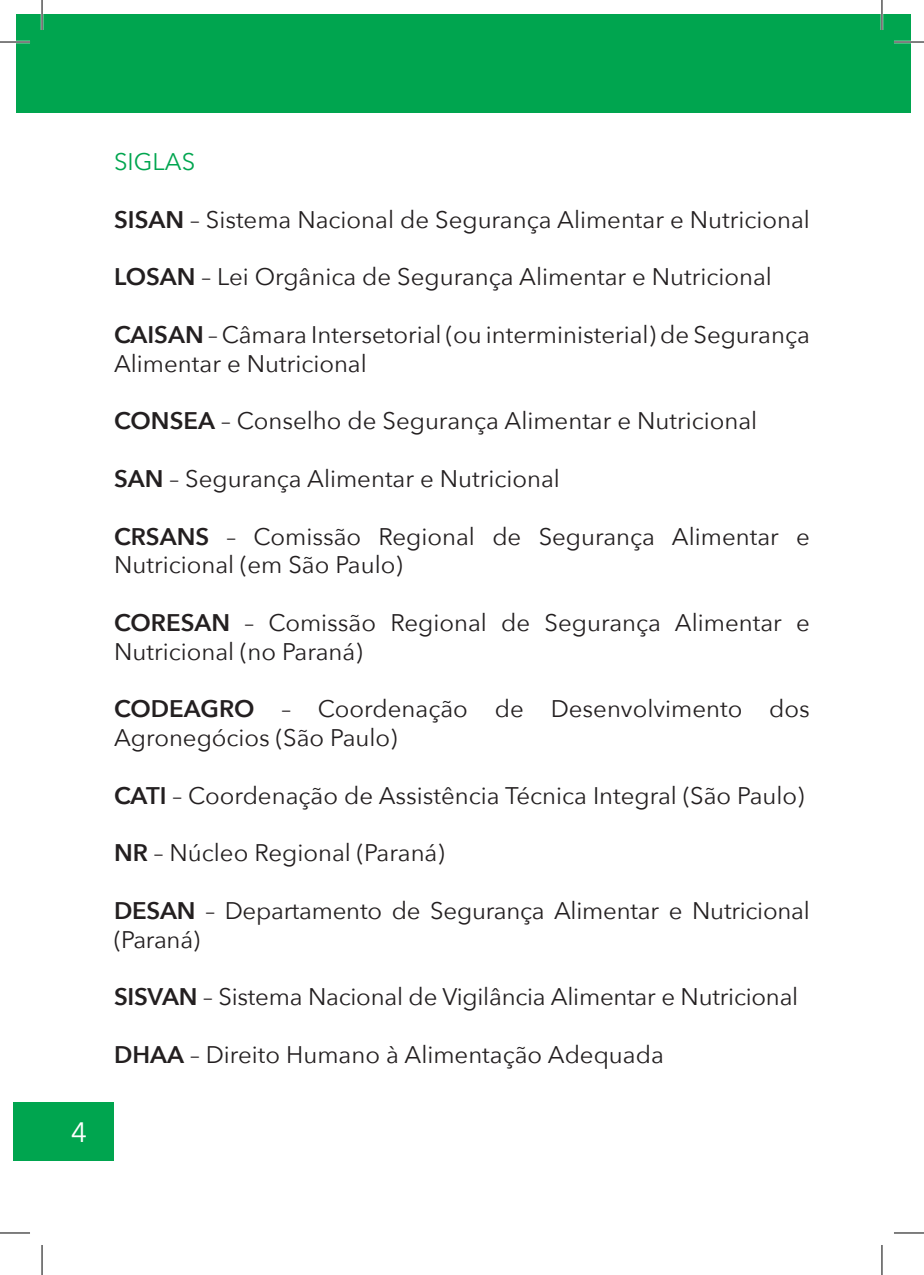
<style>
.page{position:relative;width:924px;height:1275px;background:#fff}
.page>*{position:absolute;margin:0;border:0;box-sizing:border-box;transform-origin:0 0}
.t1{font:28px "Avenir Next";color:#fff}
.t2{font:24px/28.8px "Avenir Next";color:#231f20}
.t3{font:24px "Avenir Next";color:#00a54f}
.s1{font-weight:600}
</style>
<div class="page">
<div style="left:14px;top:1102px;width:100px;height:58px;background:#00a54f"></div>
<div style="left:16px;top:15px;width:865px;height:98px;background:#00a54f"></div>
<div style="left:881px;top:15px;width:28px;height:98px;background:#00a54f"></div>
<hr style="left:0;top:41px;width:30px;height:2px;background:#fff">
<hr style="left:893px;top:41px;width:30px;height:2px;background:#fff">
<hr style="left:41px;top:0;width:2px;height:30px;background:#fff">
<hr style="left:880px;top:0;width:2px;height:30px;background:#fff">
<hr style="left:0;top:42px;width:30px;height:1px;background:#000">
<hr style="left:893px;top:42px;width:30px;height:1px;background:#000">
<hr style="left:0;top:1232px;width:30px;height:1px;background:#000">
<hr style="left:893px;top:1232px;width:30px;height:1px;background:#000">
<hr style="left:42px;top:0;width:1px;height:30px;background:#000">
<hr style="left:42px;top:1245px;width:1px;height:30px;background:#000">
<hr style="left:881px;top:0;width:1px;height:30px;background:#000">
<hr style="left:881px;top:1245px;width:1px;height:30px;background:#000">
<p class="t1" style="left:71px;top:1108px;width:18px">4</p>
<p class="t3" style="left:114px;top:141px;width:83px">SIGLAS</p>
<p class="t2" style="left:114px;top:204px;width:697px"><span class="s1">SISAN</span> – Sistema Nacional de Segurança Alimentar e Nutricional</p>
<p class="t2" style="left:114px;top:261px;width:659px"><span class="s1">LOSAN</span> – Lei Orgânica de Segurança Alimentar e Nutricional</p>
<p class="t2" style="left:114px;top:319px;width:697px"><span class="s1">CAISAN</span> – Câmara Intersetorial (ou interministerial) de Segurança<br>Alimentar e Nutricional</p>
<p class="t2" style="left:114px;top:405px;width:644px"><span class="s1">CONSEA</span> – Conselho de Segurança Alimentar e Nutricional</p>
<p class="t2" style="left:114px;top:463px;width:447px"><span class="s1">SAN</span> – Segurança Alimentar e Nutricional</p>
<p class="t2" style="left:114px;top:521px;width:697px"><span class="s1">CRSANS</span> – Comissão Regional de Segurança Alimentar e<br>Nutricional (em São Paulo)</p>
<p class="t2" style="left:114px;top:607px;width:697px"><span class="s1">CORESAN</span> – Comissão Regional de Segurança Alimentar e<br>Nutricional (no Paraná)</p>
<p class="t2" style="left:114px;top:693px;width:697px"><span class="s1">CODEAGRO</span> – Coordenação de Desenvolvimento dos<br>Agronegócios (São Paulo)</p>
<p class="t2" style="left:114px;top:780px;width:691px"><span class="s1">CATI</span> – Coordenação de Assistência Técnica Integral (São Paulo)</p>
<p class="t2" style="left:114px;top:837px;width:332px"><span class="s1">NR</span> – Núcleo Regional (Paraná)</p>
<p class="t2" style="left:114px;top:895px;width:697px"><span class="s1">DESAN</span> – Departamento de Segurança Alimentar e Nutricional (Paraná)</p>
<p class="t2" style="left:114px;top:981px;width:685px"><span class="s1">SISVAN</span> – Sistema Nacional de Vigilância Alimentar e Nutricional</p>
<p class="t2" style="left:114px;top:1039px;width:551px"><span class="s1">DHAA</span> – Direito Humano à Alimentação Adequada</p>
</div>
